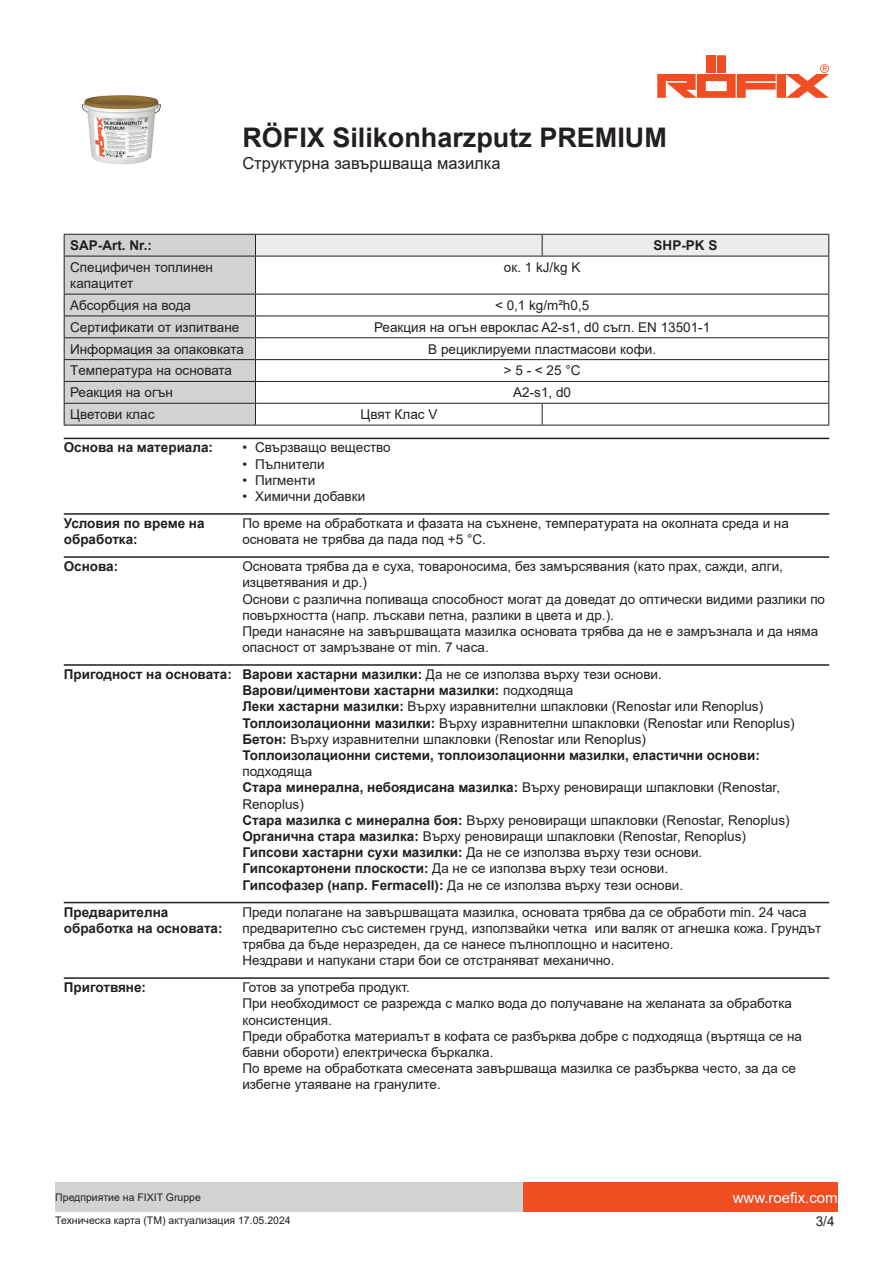
<style>
.page{position:relative;width:893px;height:1263px;background:#fff}
.page>*{position:absolute;margin:0;border:0;box-sizing:border-box;transform-origin:0 0}
.t1{font:700 27px "Arial";color:#231f20}
.t2{font:16.5px "Arial";color:#231f20}
.t3{font:15px "Arial";color:#fff}
.t4{font:13.5px/16.2px "Arial";color:#231f20}
.t5{font:700 13.5px/16.2px "Arial";color:#231f20}
.t6{font:10.5px "Arial";color:#231f20}
.s1{font-weight:400}
.s2{font-weight:700}
</style>
<div class="page">
<img style="left:82px;top:95px;width:79px;height:70px">
<div style="left:717px;top:55px;width:9px;height:18px;background:#f04d22"></div>
<div style="left:707px;top:55px;width:9px;height:18px;background:#f04d22"></div>
<svg style="left:657px;top:64px;width:172px;height:34px"></svg>
<div style="left:523px;top:1182px;width:315px;height:30px;background:#f04d22"></div>
<div style="left:55px;top:1182px;width:468px;height:30px;background:#d1d2d4"></div>
<svg style="left:64px;top:234px;width:765px;height:191px"></svg>
<hr style="left:64px;top:425px;width:191px;height:1px;background:#231f20">
<hr style="left:255px;top:425px;width:287px;height:1px;background:#231f20">
<hr style="left:542px;top:425px;width:287px;height:1px;background:#231f20">
<hr style="left:64px;top:438px;width:765px;height:1px;background:#231f20">
<hr style="left:64px;top:513px;width:765px;height:2px;background:#231f20">
<hr style="left:64px;top:556px;width:765px;height:2px;background:#231f20">
<hr style="left:64px;top:664px;width:765px;height:2px;background:#231f20">
<hr style="left:64px;top:902px;width:765px;height:1px;background:#231f20">
<hr style="left:64px;top:977px;width:765px;height:2px;background:#231f20">
<h1 class="t1" style="left:242px;top:119px;width:426px">RÖFIX Silikonharzputz PREMIUM</h1>
<p class="t2" style="left:242px;top:152px;width:260px">Структурна завършваща мазилка</p>
<p class="t5" style="left:70px;top:237px;width:83px">SAP-Art. Nr.:</p>
<p class="t5" style="left:654px;top:237px;width:65px">SHP-PK S</p>
<p class="t4" style="left:70px;top:259px;width:144px">Специфичен топлинен капацитет</p>
<p class="t4" style="left:504px;top:259px;width:78px">ок. 1 kJ/kg K</p>
<p class="t4" style="left:70px;top:297px;width:122px">Абсорбция на вода</p>
<p class="t4" style="left:495px;top:297px;width:96px">&lt; 0,1 kg/m²h0,5</p>
<p class="t4" style="left:70px;top:319px;width:171px">Сертификати от изпитване</p>
<p class="t4" style="left:374px;top:319px;width:338px">Реакция на огън евроклас A2-s1, d0 съгл. EN 13501-1</p>
<p class="t4" style="left:70px;top:341px;width:175px">Информация за опаковката</p>
<p class="t4" style="left:428px;top:341px;width:229px">В рециклируеми пластмасови кофи.</p>
<p class="t4" style="left:70px;top:362px;width:163px">Tемпература на основата</p>
<p class="t4" style="left:504px;top:362px;width:78px">&gt; 5 - &lt; 25 °C</p>
<p class="t4" style="left:70px;top:384px;width:104px">Реакция на огън</p>
<p class="t4" style="left:513px;top:384px;width:59px">A2-s1, d0</p>
<p class="t4" style="left:70px;top:406px;width:86px">Цветови клас</p>
<p class="t4" style="left:360px;top:406px;width:79px">Цвят Клас V</p>
<p class="t5" style="left:64px;top:440px;width:151px">Основа на материала:</p>
<p class="t4" style="left:242px;top:440px;width:150px">• Свързващо вещество</p>
<p class="t4" style="left:242px;top:456px;width:84px">• Пълнители</p>
<p class="t4" style="left:242px;top:472px;width:74px">• Пигменти</p>
<p class="t4" style="left:242px;top:488px;width:124px">• Химични добавки</p>
<p class="t5" style="left:64px;top:515px;width:142px">Условия по време на обработка:</p>
<p class="t4" style="left:242px;top:515px;width:548px">По време на обработката и фазата на съхнене, температурата на околната среда и на основата не трябва да пада под +5 °C.</p>
<p class="t5" style="left:64px;top:558px;width:56px">Основа:</p>
<p class="t4" style="left:242px;top:558px;width:584px">Основата трябва да е суха, товароносима, без замърсявания (като прах, сажди, алги, изцветявания и др.)<br>Основи с различна попиваща способност могат да доведат до оптически видими разлики по повърхността (напр. лъскави петна, разлики в цвета и др.).<br>Преди нанасяне на завършващата мазилка основата трябва да не е замръзнала и да няма опасност от замръзване от min. 7 часа.</p>
<p class="t5" style="left:242px;top:666px;width:554px;text-indent:-179px">Пригодност на основата: Варови хастарни мазилки: <span class="s1">Да не се използва върху тези основи.<br></span>Варови/циментови хастарни мазилки: <span class="s1">подходяща<br></span>Леки хастарни мазилки: <span class="s1">Върху изравнителни шпакловки (Renostar или Renoplus)<br></span>Топлоизолационни мазилки: <span class="s1">Върху изравнителни шпакловки (Renostar или Renoplus)<br></span>Бетон: <span class="s1">Върху изравнителни шпакловки (Renostar или Renoplus)<br></span>Топлоизолационни системи, топлоизолационни мазилки, еластични основи:</p>
<p class="t4" style="left:242px;top:763px;width:549px">подходяща<br><span class="s2">Стара минерална, небоядисана мазилка:</span> Върху реновиращи шпакловки (Renostar, Renoplus)<br><span class="s2">Стара мазилка с минерална боя:</span> Върху реновиращи шпакловки (Renostar, Renoplus)<br><span class="s2">Органична стара мазилка:</span> Върху реновиращи шпакловки (Renostar, Renoplus)<br><span class="s2">Гипсови хастарни сухи мазилки:</span> Да не се използва върху тези основи.<br><span class="s2">Гипсокартонени плоскости:</span> Да не се използва върху тези основи.<br><span class="s2">Гипсофазер (напр. Fermacell):</span> Да не се използва върху тези основи.</p>
<p class="t5" style="left:64px;top:904px;width:160px">Предварителна обработка на основата:</p>
<p class="t4" style="left:242px;top:904px;width:581px">Преди полагане на завършващата мазилка, основата трябва да се обработи min. 24 часа предварително със системен грунд, използвайки четка или валяк от агнешка кожа. Грундът трябва да бъде неразреден, да се нанесе пълноплощно и наситено.<br>Нездрави и напукани стари бои се отстраняват механично.</p>
<p class="t5" style="left:64px;top:979px;width:84px">Приготвяне:</p>
<p class="t4" style="left:242px;top:979px;width:561px">Готов за употреба продукт.<br>При необходимост се разрежда с малко вода до получаване на желаната за обработка консистенция.<br>Преди обработка материалът в кофата се разбърква добре с подходяща (въртяща се на бавни обороти) електрическа бъркалка.<br>По време на обработката смесената завършваща мазилка се разбърква често, за да се избегне утаяване на гранулите.</p>
<p class="t6" style="left:55px;top:1190px;width:147px">Предприятие на FIXIT Gruppe</p>
<p class="t3" style="left:733px;top:1187px;width:107px">www.roefix.com</p>
<p class="t6" style="left:55px;top:1213px;width:237px">Техническа карта (TM) актуализация 17.05.2024</p>
<p class="t4" style="left:816px;top:1213px;width:20px">3/4</p>
</div>
